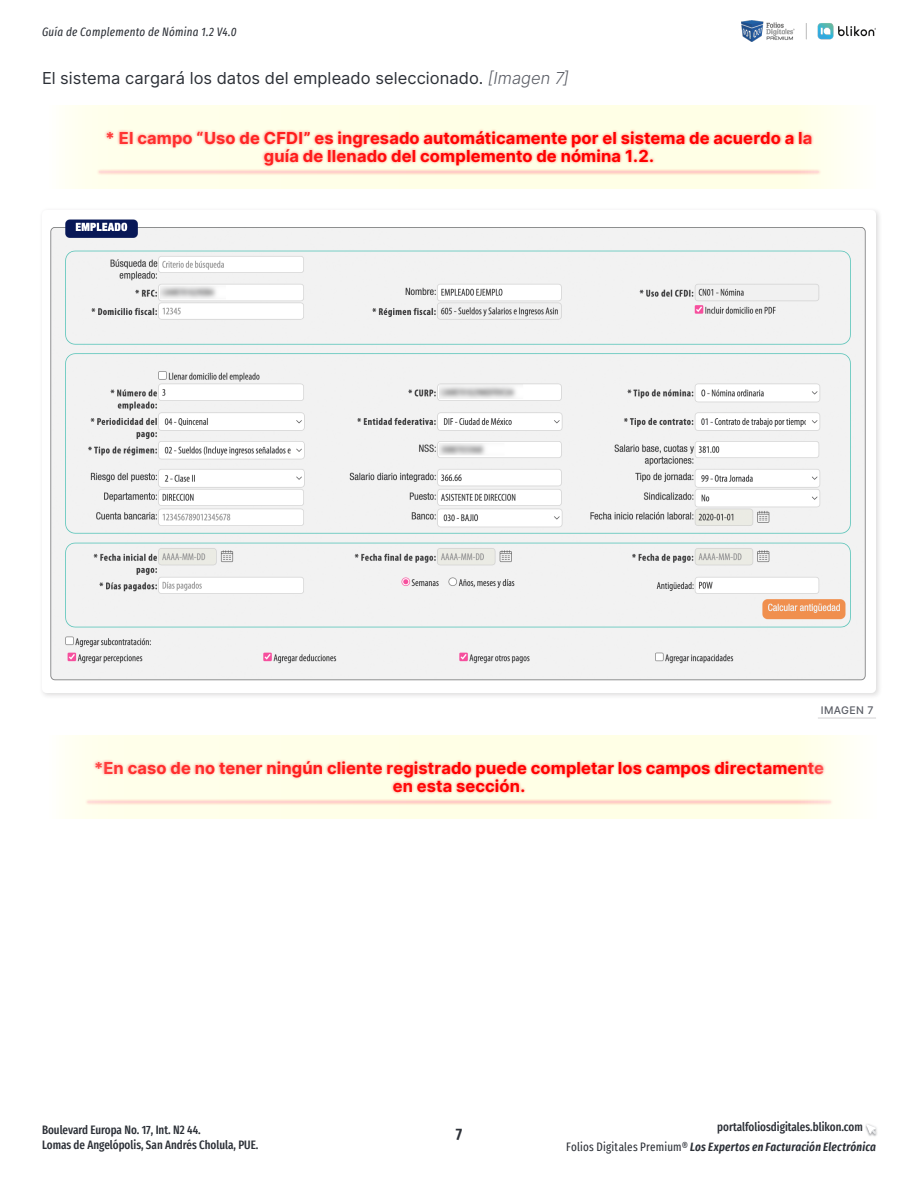
<style>
.page{position:relative;width:918px;height:1188px;background:#fff}
.page>*{position:absolute;margin:0;border:0;box-sizing:border-box;transform-origin:0 0}
.t1{font:700 16.5px/18px "Inter";letter-spacing:.005em;color:#f00;text-align:center}
.Párrafo{font:16.5px "Inter";letter-spacing:.005em;color:#2c3037}
.t2{font:600 extra-condensed 16.5px "Fira Sans";color:#2c3037}
.t3{font:500 extra-condensed 12px "Fira Sans";color:#2c3037}
.t4{font:italic 600 extra-condensed 12px "Fira Sans";letter-spacing:.015em;color:#2c3037}
.t5{font:italic extra-condensed 12px "Fira Sans";letter-spacing:.025em;color:#2c3037}
.t6{font:500 10.5px "Inter";color:#5b5e66}
.s1{font-weight:300;font-style:italic;color:#5b5e66}
.s2{font-weight:400;font-style:normal}
</style>
<div class="page">
<div style="left:39px;top:207px;width:844px;height:493px;background:#231f20;opacity:.15"></div>
<img style="left:42px;top:210px;width:834px;height:483px">
<div style="left:42px;top:105px;width:834px;height:84px;background:#ffffe6"></div>
<div style="left:96px;top:128px;width:726px;height:48px;background:#f00;opacity:.5"></div>
<hr style="left:100px;top:171px;width:718px;height:2px;background:#fcc">
<div style="left:42px;top:735px;width:834px;height:84px;background:#ffffe6"></div>
<div style="left:85px;top:758px;width:748px;height:48px;background:#f00;opacity:.5"></div>
<hr style="left:88px;top:801px;width:742px;height:2px;background:#fcc">
<hr style="left:818px;top:718px;width:58px;height:1px;background:#d2d1d4">
<svg style="left:865px;top:1124px;width:12px;height:12px"></svg>
<img style="left:742px;top:21px;width:134px;height:21px">
<svg style="left:536px;top:215px;width:15px;height:17px"></svg>
<p class="t5" style="left:42px;top:23px;width:196px">Guía de Complemento de Nómina 1.2 V4.0</p>
<p class="Párrafo" style="left:42px;top:66px;width:528px">El sistema cargará los datos del empleado seleccionado. <span class="s1">[Imagen 7]</span></p>
<p class="t1" style="left:106px;top:128px;width:708px">* El campo “Uso de CFDI” es ingresado automáticamente por el sistema de acuerdo a la guía de llenado del complemento de nómina 1.2.</p>
<p class="t6" style="left:821px;top:702px;width:54px">IMAGEN 7</p>
<p class="t1" style="left:94px;top:758px;width:731px">*En caso de no tener ningún cliente registrado puede completar los campos directamente en esta sección.</p>
<p class="t3" style="left:42px;top:1120px;width:160px">Boulevard Europa No. 17, Int. N2 44.</p>
<p class="t3" style="left:717px;top:1117px;width:147px">portalfoliosdigitales.blikon.com</p>
<p class="t3" style="left:42px;top:1135px;width:218px">Lomas de Angelópolis, San Andrés Cholula, PUE.</p>
<p class="t4" style="left:566px;top:1137px;width:311px"><span class="s2">Folios Digitales Premium®</span> Los Expertos en Facturación Electrónica</p>
<p class="t2" style="left:456px;top:1121px;width:8px">7</p>
</div>
